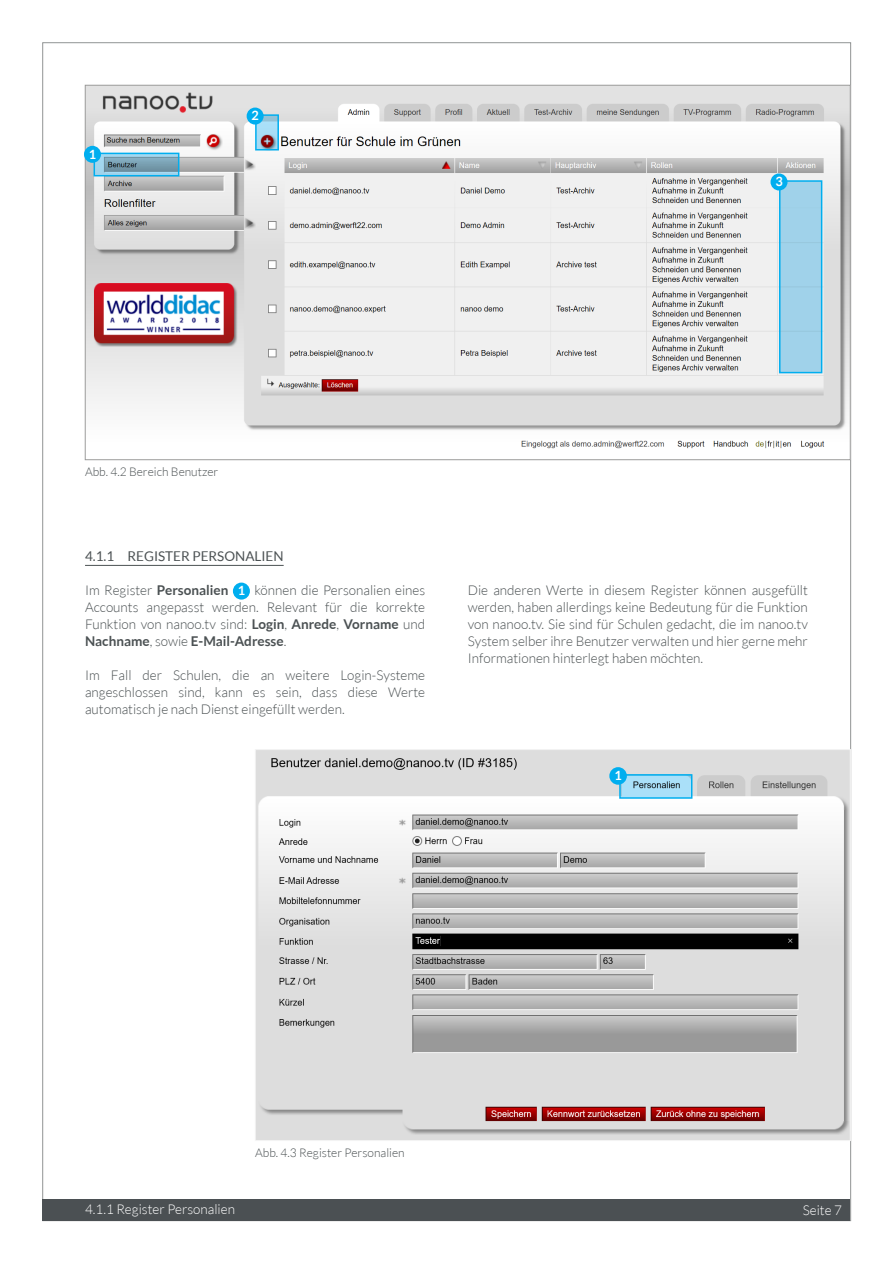
<style>
.page{position:relative;width:893px;height:1263px;background:#fff}
.page>*{position:absolute;margin:0;border:0;box-sizing:border-box;transform-origin:0 0}
.Standard_Text{font:300 13.5px/17px "Lato";color:#4b5153;text-align:justify}
.Footer_Kapitel{font:300 13.5px "Lato";color:#fff}
.t1{font:13.5px "Lato";color:#4b5153}
.Standard_Text-2{font:700 13.5px "Lato";color:#4b5153}
.t2{font:700 12.75px "Lato";color:#fff}
.Standard_Abbildung{font:300 12px "Lato";color:#4b5153}
.s1{font-weight:300}
.s2{font-weight:700}
</style>
<div class="page">
<div style="left:43px;top:1199px;width:807px;height:21px;background:#4b5053"></div>
<img style="left:87px;top:87px;width:761px;height:362px">
<svg style="left:97px;top:156px;width:79px;height:17px"></svg>
<div style="left:94px;top:153px;width:85px;height:23px;border:2px solid #00aeef"></div>
<div style="left:84px;top:146px;width:17px;height:17px;background:#00aeef;border-radius:50%"></div>
<svg style="left:258px;top:117px;width:18px;height:30px"></svg>
<div style="left:255px;top:114px;width:24px;height:36px;border:2px solid #00aeef"></div>
<div style="left:247px;top:108px;width:17px;height:17px;background:#00aeef;border-radius:50%"></div>
<div style="left:780px;top:181px;width:42px;height:192px;background:#a0d2ea"></div>
<div style="left:779px;top:180px;width:43px;height:193px;border:2px solid #00aeef"></div>
<div style="left:770px;top:173px;width:17px;height:17px;background:#00aeef;border-radius:50%"></div>
<hr style="left:85px;top:565px;width:199px;height:1px;background:#4b5153">
<div style="left:233px;top:583px;width:17px;height:17px;background:#00aeef;border-radius:50%"></div>
<img style="left:257px;top:751px;width:591px;height:388px">
<svg style="left:622px;top:777px;width:67px;height:19px"></svg>
<div style="left:619px;top:774px;width:73px;height:25px;border:2px solid #00aeef"></div>
<div style="left:609px;top:767px;width:18px;height:18px;background:#00aeef;border-radius:50%"></div>
<p class="t2" style="left:89px;top:147px;width:9px">1</p>
<p class="t2" style="left:251px;top:108px;width:9px">2</p>
<p class="t2" style="left:775px;top:174px;width:9px">3</p>
<p class="Standard_Abbildung" style="left:85px;top:465px;width:135px">Abb. 4.2 Bereich Benutzer</p>
<p class="t1" style="left:85px;top:549px;width:200px">4.1.1 REGISTER PERSONALIEN</p>
<p class="Standard_Text-2" style="left:85px;top:583px;width:145px"><span class="s1">Im Register</span> Personalien</p>
<p class="t2" style="left:238px;top:583px;width:9px">1</p>
<p class="Standard_Text" style="left:85px;top:582px;width:342px;text-indent:169px">können die Personalien eines Accounts angepasst werden. Relevant für die korrekte Funktion von nanoo.tv sind: <span class="s2">Login</span>, <span class="s2">Anrede</span>, <span class="s2">Vorname</span> und <span class="s2">Nachname</span>, sowie <span class="s2">E-Mail-Adresse</span>.</p>
<p class="Standard_Text" style="left:85px;top:667px;width:342px">Im Fall der Schulen, die an weitere Login-Systeme angeschlossen sind, kann es sein, dass diese Werte automatisch je nach Dienst eingefüllt werden.</p>
<p class="Standard_Text" style="left:468px;top:582px;width:342px">Die anderen Werte in diesem Register können ausgefüllt werden, haben allerdings keine Bedeutung für die Funktion von nanoo.tv. Sie sind für Schulen gedacht, die im nanoo.tv System selber ihre Benutzer verwalten und hier gerne mehr Informationen hinterlegt haben möchten.</p>
<p class="t2" style="left:614px;top:768px;width:9px">1</p>
<p class="Standard_Abbildung" style="left:255px;top:1146px;width:151px">Abb. 4.3 Register Personalien</p>
<p class="Footer_Kapitel" style="left:85px;top:1202px;width:151px">4.1.1 Register Personalien</p>
<p class="Footer_Kapitel" style="left:803px;top:1203px;width:41px">Seite 7</p>
</div>
